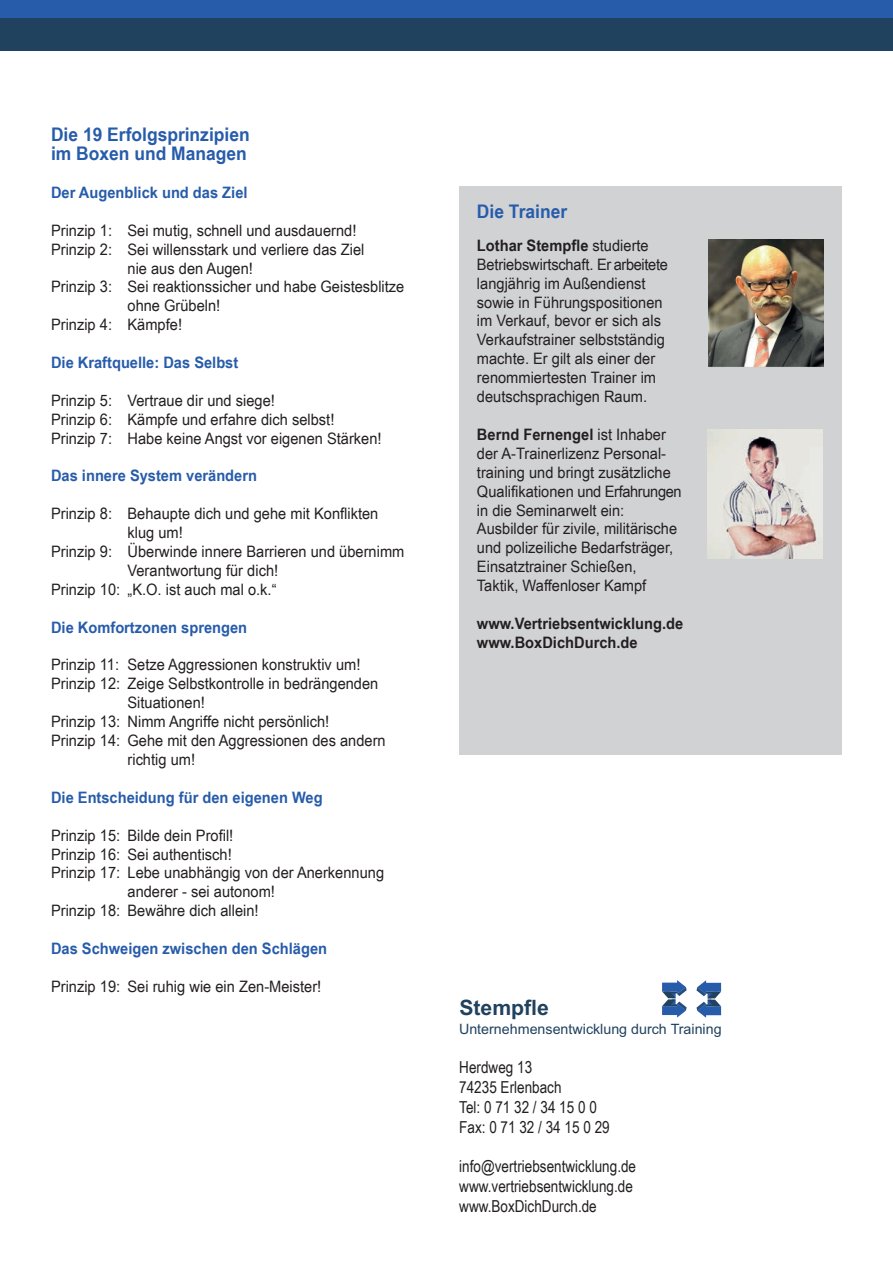
<style>
.page{position:relative;width:893px;height:1263px;background:#fff}
.page>*{position:absolute;margin:0;border:0;box-sizing:border-box;transform-origin:0 0}
.t1{font:700 21.15px "Arial";color:#21425e}
.t2{font:700 18.75px/18.9px "Arial Narrow";color:#275caa;scale:1.13 1}
.t3{font:16.5px/19.8px "Arial Narrow";color:#231f20}
.t4{font:15.75px/18.9px "Arial Narrow";color:#231f20;scale:1.13 1}
.t5{font:700 15.75px "Arial Narrow";color:#275caa;scale:1.13 1}
.t6{font:700 15.75px/18.9px "Arial Narrow";color:#231f20;scale:1.13 1}
.t7{font:14.25px "Arial";color:#21425e}
.s1{font-weight:700}
</style>
<div class="page">
<svg style="left:662px;top:980px;width:25px;height:37px"></svg>
<svg style="left:696px;top:980px;width:25px;height:38px"></svg>
<div style="left:0;top:16px;width:893px;height:35px;background:#21425e"></div>
<div style="left:0;top:0;width:893px;height:18px;background:#275caa"></div>
<div style="left:459px;top:186px;width:383px;height:569px;background:#d1d2d4"></div>
<img style="left:708px;top:240px;width:115px;height:127px">
<img style="left:708px;top:429px;width:115px;height:130px">
<p class="t2" style="left:51px;top:124px;width:177px">Die 19 Erfolgsprinzipien im Boxen und Managen</p>
<p class="t5" style="left:51px;top:180px;width:175px">Der Augenblick und das Ziel</p>
<p class="t4" style="left:51px;top:220px;width:272px">Prinzip 1: Sei mutig, schnell und ausdauernd!</p>
<p class="t4" style="left:51px;top:239px;width:279px">Prinzip 2: Sei willensstark und verliere das Ziel</p>
<p class="t4" style="left:128px;top:258px;width:113px">nie aus den Augen!</p>
<p class="t4" style="left:51px;top:277px;width:314px">Prinzip 3: Sei reaktionssicher und habe Geistesblitze</p>
<p class="t4" style="left:128px;top:296px;width:84px">ohne Grübeln!</p>
<p class="t4" style="left:51px;top:315px;width:117px">Prinzip 4: Kämpfe!</p>
<p class="t5" style="left:51px;top:351px;width:167px">Die Kraftquelle: Das Selbst</p>
<p class="t4" style="left:51px;top:390px;width:294px">Prinzip 5: Vertraue dir und siege!<br>Prinzip 6: Kämpfe und erfahre dich selbst!<br>Prinzip 7: Habe keine Angst vor eigenen Stärken!</p>
<p class="t5" style="left:51px;top:464px;width:184px">Das innere System verändern</p>
<p class="t4" style="left:51px;top:504px;width:291px">Prinzip 8: Behaupte dich und gehe mit Konflikten</p>
<p class="t4" style="left:128px;top:523px;width:51px">klug um!</p>
<p class="t4" style="left:51px;top:541px;width:314px">Prinzip 9: Überwinde innere Barrieren und übernimm</p>
<p class="t4" style="left:128px;top:560px;width:135px">Verantwortung für dich!</p>
<p class="t4" style="left:51px;top:579px;width:201px">Prinzip 10: „K.O. ist auch mal o.k.“</p>
<p class="t5" style="left:51px;top:615px;width:175px">Die Komfortzonen sprengen</p>
<p class="t4" style="left:51px;top:655px;width:275px">Prinzip 11: Setze Aggressionen konstruktiv um!</p>
<p class="t4" style="left:51px;top:674px;width:291px">Prinzip 12: Zeige Selbstkontrolle in bedrängenden</p>
<p class="t4" style="left:128px;top:693px;width:70px">Situationen!</p>
<p class="t4" style="left:51px;top:712px;width:248px">Prinzip 13: Nimm Angriffe nicht persönlich!</p>
<p class="t4" style="left:51px;top:730px;width:298px">Prinzip 14: Gehe mit den Aggressionen des andern</p>
<p class="t4" style="left:128px;top:749px;width:61px">richtig um!</p>
<p class="t5" style="left:51px;top:785px;width:242px">Die Entscheidung für den eigenen Weg</p>
<p class="t4" style="left:51px;top:825px;width:163px">Prinzip 15: Bilde dein Profil!</p>
<p class="t4" style="left:51px;top:844px;width:161px">Prinzip 16: Sei authentisch!</p>
<p class="t4" style="left:51px;top:863px;width:296px">Prinzip 17: Lebe unabhängig von der Anerkennung</p>
<p class="t4" style="left:128px;top:882px;width:132px">anderer - sei autonom!</p>
<p class="t4" style="left:51px;top:901px;width:185px">Prinzip 18: Bewähre dich allein!</p>
<p class="t5" style="left:51px;top:936px;width:246px">Das Schweigen zwischen den Schlägen</p>
<p class="t4" style="left:51px;top:976px;width:241px">Prinzip 19: Sei ruhig wie ein Zen-Meister!</p>
<p class="t2" style="left:477px;top:201px;width:81px">Die Trainer</p>
<p class="t4" style="left:477px;top:235px;width:170px"><span class="s1">Lothar Stempfle</span> studierte<br>Betriebswirtschaft. Er arbeitete langjährig im Außendienst sowie in Führungspositionen im Verkauf, bevor er sich als<br>Verkaufstrainer selbstständig machte. Er gilt als einer der renommiertesten Trainer im deutschsprachigen Raum.</p>
<p class="t4" style="left:477px;top:424px;width:183px"><span class="s1">Bernd Fernengel</span> ist Inhaber der A-Trainerlizenz Personal&shy;training und bringt zusätzliche<br>Qualifikationen und Erfahrungen in die Seminarwelt ein:<br>Ausbilder für zivile, militärische und polizeiliche Bedarfsträger,<br>Einsatztrainer Schießen,<br>Taktik, Waffenloser Kampf</p>
<p class="t6" style="left:477px;top:613px;width:184px">www.Vertriebsentwicklung.de www.BoxDichDurch.de</p>
<h1 class="t1" style="left:459px;top:994px;width:91px">Stempfle</h1>
<p class="t7" style="left:459px;top:1020px;width:264px">Unternehmensentwicklung durch Training</p>
<p class="t3" style="left:459px;top:1057px;width:152px">Herdweg 13<br>74235 Erlenbach<br>Tel: 0 71 32 / 34 15 0 0<br>Fax: 0 71 32 / 34 15 0 29</p>
<p class="t3" style="left:459px;top:1156px;width:178px">info@vertriebsentwicklung.de www.vertriebsentwicklung.de www.BoxDichDurch.de</p>
</div>
